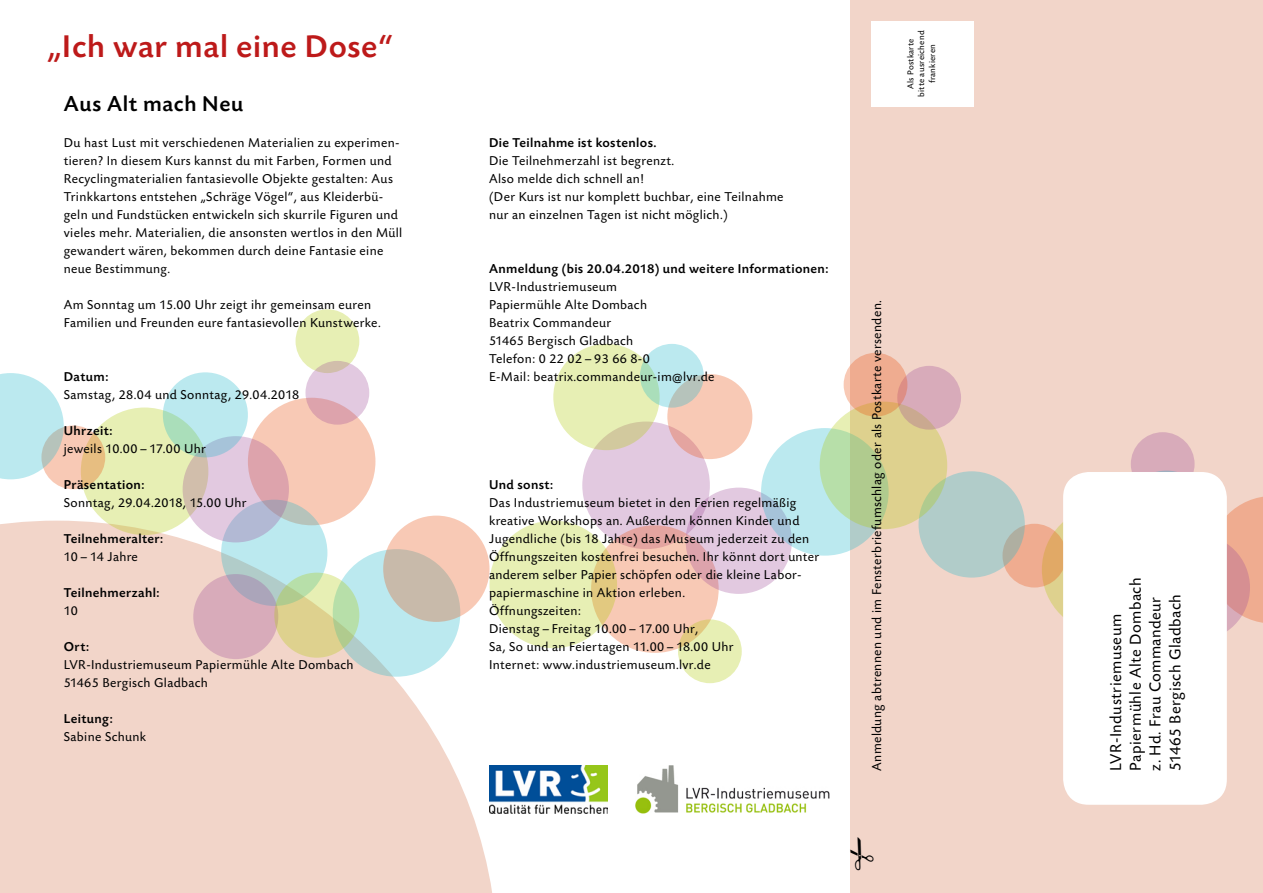
<style>
.page{position:relative;width:1263px;height:893px;background:#fff}
.page>*{position:absolute;margin:0;border:0;box-sizing:border-box;transform-origin:0 0}
.t1{font:500 33px "Today Sans BEFOP";letter-spacing:.02em;color:#bd1a1a}
.t2{font:500 22.5px "Today Sans BEFOP";letter-spacing:.035em;color:#000}
.t3{font:16.5px/19.8px "Today Sans BEFOP";letter-spacing:.025em;color:#000}
.t4{font:13.5px/18px "Today Sans BEFOP";letter-spacing:.025em;color:#000}
.t5{font:500 13.5px "Today Sans BEFOP";letter-spacing:.025em;color:#000}
.t6{font:9px/10.8px "Today Sans BEFOP";letter-spacing:.025em;color:#000;text-align:center}
</style>
<div class="page">
<div style="left:850px;top:0;width:413px;height:893px;background:#f2d5c9"></div>
<svg style="left:0;top:521px;width:496px;height:372px;background:#f3d9ce"></svg>
<div style="left:582px;top:422px;width:128px;height:127px;background:#e2c9e0;border-radius:50%"></div>
<svg style="left:553px;top:344px;width:107px;height:106px;background:#e4ebb2"></svg>
<svg style="left:667px;top:374px;width:85px;height:85px;background:#f6c6b3"></svg>
<svg style="left:640px;top:344px;width:64px;height:64px;background:#b8dfdb"></svg>
<div style="left:248px;top:398px;width:127px;height:127px;background:#f8c9b5;border-radius:50%"></div>
<svg style="left:221px;top:500px;width:106px;height:106px;background:#b8e0e3"></svg>
<svg style="left:193px;top:574px;width:85px;height:85px;background:#d1aaba"></svg>
<div style="left:296px;top:309px;width:63px;height:64px;background:#e7efb4;border-radius:50%"></div>
<svg style="left:333px;top:549px;width:127px;height:128px;background:#bae6ea"></svg>
<svg style="left:383px;top:516px;width:106px;height:106px;background:#e1c2b0"></svg>
<svg style="left:274px;top:573px;width:85px;height:85px;background:#d0d79a"></svg>
<svg style="left:305px;top:361px;width:64px;height:64px;background:#dfbecd"></svg>
<div style="left:81px;top:407px;width:127px;height:128px;background:#e7efb4;border-radius:50%"></div>
<svg style="left:183px;top:436px;width:106px;height:106px;background:#d4bbca"></svg>
<svg style="left:163px;top:372px;width:85px;height:85px;background:#b6e3e3"></svg>
<svg style="left:41px;top:425px;width:64px;height:64px;background:#f1c5a1"></svg>
<svg style="left:591px;top:525px;width:128px;height:128px;background:#f5c4b2"></svg>
<svg style="left:489px;top:521px;width:128px;height:127px;background:#e6ebae"></svg>
<svg style="left:686px;top:488px;width:106px;height:106px;background:#e0c4d9"></svg>
<svg style="left:0;top:373px;width:64px;height:106px;background:#c6e6e9"></svg>
<svg style="left:1227px;top:496px;width:36px;height:127px;background:#efb096"></svg>
<svg style="left:678px;top:619px;width:64px;height:64px;background:#e6eaae"></svg>
<div style="left:1131px;top:432px;width:63px;height:64px;background:#d8abba;border-radius:50%"></div>
<div style="left:1042px;top:506px;width:127px;height:127px;background:#ded18e;border-radius:50%"></div>
<svg style="left:1144px;top:534px;width:106px;height:107px"></svg>
<svg style="left:1002px;top:524px;width:64px;height:63px;background:#eaab82"></svg>
<svg style="left:918px;top:471px;width:107px;height:107px;background:#b1cac6"></svg>
<svg style="left:761px;top:428px;width:128px;height:128px;background:#b9e3ea"></svg>
<svg style="left:820px;top:402px;width:127px;height:127px;background:#cad293"></svg>
<svg style="left:897px;top:366px;width:64px;height:64px;background:#d6abb3"></svg>
<svg style="left:844px;top:353px;width:63px;height:64px;background:#ecab8b"></svg>
<div style="left:1063px;top:472px;width:164px;height:333px;background:#fff;border-radius:26px"></div>
<div style="left:872px;top:21px;width:102px;height:85px;background:#fff"></div>
<img style="left:489px;top:765px;width:119px;height:48px">
<img style="left:636px;top:765px;width:193px;height:48px">
<h1 class="t1" style="left:48px;top:29px;width:347px">„Ich war mal eine Dose“</h1>
<h2 class="t2" style="left:64px;top:92px;width:181px">Aus Alt mach Neu</h2>
<p class="t4" style="left:64px;top:134px;width:340px">Du hast Lust mit verschiedenen Materialien zu experimen&shy;tieren? In diesem Kurs kannst du mit Farben, Formen und Recyclingmaterialien fantasievolle Objekte gestalten: Aus Trinkkartons entstehen „Schräge Vögel“, aus Kleiderbü&shy;geln und Fundstücken entwickeln sich skurrile Figuren und vieles mehr. Materialien, die ansonsten wertlos in den Müll gewandert wären, bekommen durch deine Fantasie eine neue Bestimmung.</p>
<p class="t4" style="left:64px;top:296px;width:318px">Am Sonntag um 15.00 Uhr zeigt ihr gemeinsam euren<br>Familien und Freunden eure fantasievollen Kunstwerke.</p>
<p class="t5" style="left:64px;top:370px;width:46px">Datum:</p>
<p class="t4" style="left:64px;top:386px;width:237px">Samstag, 28.04 und Sonntag, 29.04.2018</p>
<p class="t5" style="left:64px;top:424px;width:50px">Uhrzeit:</p>
<p class="t4" style="left:64px;top:440px;width:144px">jeweils 10.00– 17.00 Uhr</p>
<p class="t5" style="left:64px;top:478px;width:82px">Präsentation:</p>
<p class="t4" style="left:64px;top:494px;width:184px">Sonntag, 29.04.2018, 15.00 Uhr</p>
<p class="t5" style="left:64px;top:532px;width:101px">Teilnehmeralter:</p>
<p class="t4" style="left:64px;top:548px;width:76px">10– 14 Jahre</p>
<p class="t5" style="left:64px;top:586px;width:97px">Teilnehmerzahl:</p>
<p class="t4" style="left:64px;top:602px;width:16px">10</p>
<p class="t5" style="left:64px;top:640px;width:27px">Ort:</p>
<p class="t4" style="left:64px;top:656px;width:291px">LVR-Industriemuseum Papiermühle Alte Dombach<br>51465 Bergisch Gladbach</p>
<p class="t5" style="left:64px;top:712px;width:50px">Leitung:</p>
<p class="t4" style="left:64px;top:728px;width:84px">Sabine Schunk</p>
<p class="t5" style="left:489px;top:136px;width:169px">Die Teilnahme ist kostenlos.</p>
<p class="t4" style="left:489px;top:152px;width:296px">Die Teilnehmerzahl ist begrenzt.<br>Also melde dich schnell an!<br>(Der Kurs ist nur komplett buchbar, eine Teilnahme nur an einzelnen Tagen ist nicht möglich.)</p>
<p class="t5" style="left:489px;top:262px;width:341px">Anmeldung (bis 20.04.2018) und weitere Informationen:</p>
<p class="t4" style="left:489px;top:278px;width:227px">LVR-Industriemuseum<br>Papiermühle Alte Dombach<br>Beatrix Commandeur<br>51465 Bergisch Gladbach<br>Telefon: 0 22 02– 93 66 8-0<br>E-Mail: beatrix.commandeur-im@lvr.de</p>
<p class="t5" style="left:489px;top:478px;width:66px">Und sonst:</p>
<p class="t4" style="left:489px;top:494px;width:332px">Das Industriemuseum bietet in den Ferien regelmäßig kreative Workshops an. Außerdem können Kinder und Jugendliche (bis 18 Jahre) das Museum jederzeit zu den Öffnungszeiten kostenfrei besuchen. Ihr könnt dort unter anderem selber Papier schöpfen oder die kleine Labor&shy;papiermaschine in Aktion erleben.<br>Öffnungszeiten:<br>Dienstag– Freitag 10.00– 17.00 Uhr,<br>Sa, So und an Feiertagen 11.00– 18.00 Uhr<br>Internet: www.industriemuseum.lvr.de</p>
<p class="t6" style="left:905px;top:97px;width:68px;rotate:-90deg">Als Postkarte bitte ausreichend frankieren</p>
<p class="t4" style="left:868px;top:771px;width:472px;rotate:-90deg">Anmeldung abtrennen und im Fensterbriefumschlag oder als Postkarte versenden.</p>
<p class="t3" style="left:1106px;top:771px;width:195px;rotate:-90deg">LVR-Industriemuseum<br>Papiermühle Alte Dombach z. Hd. Frau Commandeur<br>51465 Bergisch Gladbach</p>
</div>
